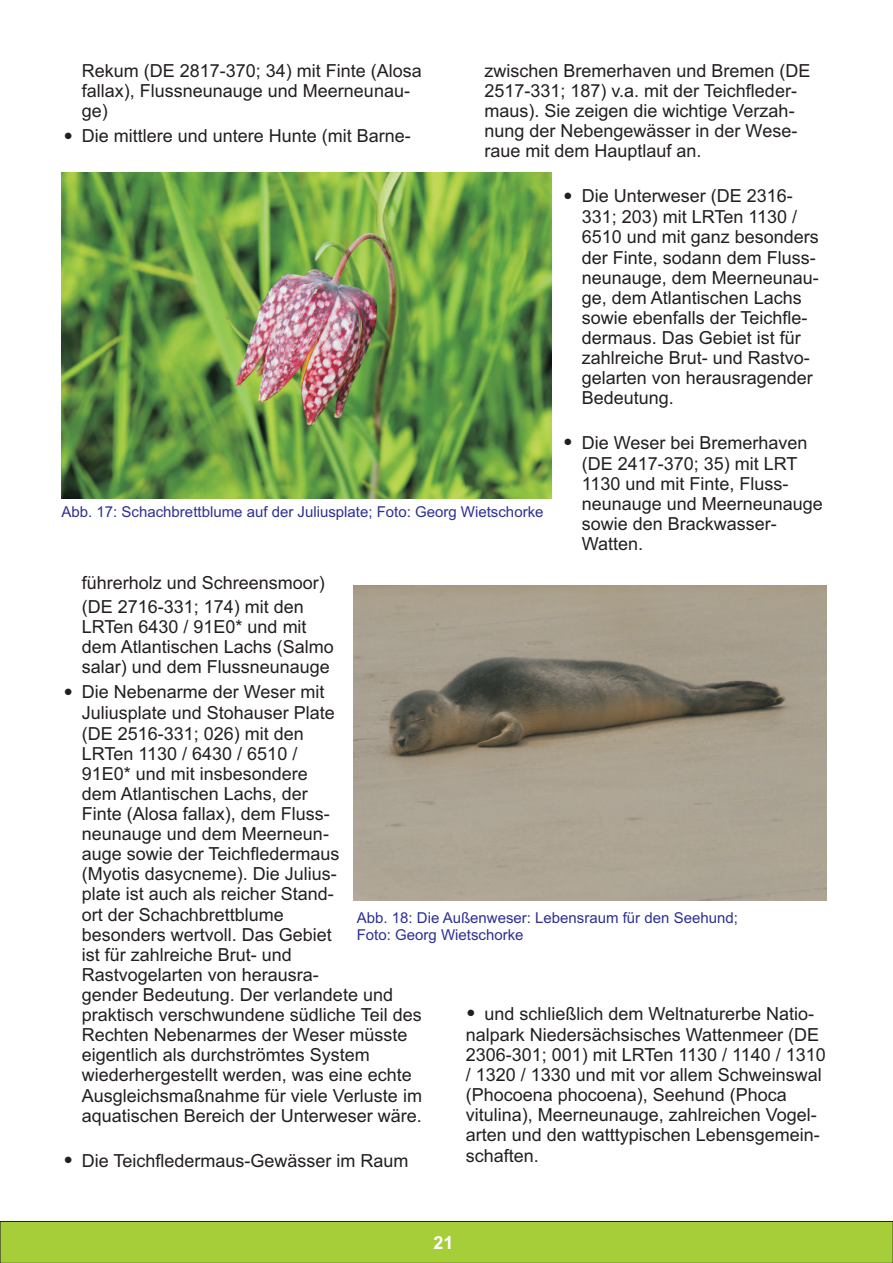
<style>
.page{position:relative;width:893px;height:1263px;background:#fff}
.page>*{position:absolute;margin:0;border:0;box-sizing:border-box;transform-origin:0 0}
.t1{font:18px/20.1px "Arial";color:#231f20}
.t2{font:700 18px "Arial";color:#fff}
.t3{font:15px/16.8px "Arial";color:#2e3092}
.s1{font-family:"Lucida Sans Unicode"}
</style>
<div class="page">
<div style="left:0;top:1221px;width:893px;height:42px;background:#a6ce39"></div>
<img style="left:353px;top:586px;width:473px;height:315px">
<img style="left:62px;top:173px;width:490px;height:325px">
<p class="t1" style="left:82px;top:62px;width:342px">Rekum (DE 2817-370; 34) mit Finte (Alosa fallax), Flussneunauge und Meerneunau&shy;ge)</p>
<p class="t1" style="left:82px;top:127px;width:331px">Die mittlere und untere Hunte (mit Barne-</p>
<p class="t1" style="left:484px;top:62px;width:328px">zwischen Bremerhaven und Bremen (DE 2517-331; 187) v.a. mit der Teichfleder&shy;maus). Sie zeigen die wichtige Verzah&shy;nung der Nebengewässer in der Wese&shy;raue mit dem Hauptlauf an.</p>
<p class="t1" style="left:582px;top:188px;width:239px">Die Unterweser (DE 2316-<br>331; 203) mit LRTen 1130 /<br>6510 und mit ganz besonders der Finte, sodann dem Fluss&shy;neunauge, dem Meerneunau&shy;ge, dem Atlantischen Lachs sowie ebenfalls der Teichfle&shy;dermaus. Das Gebiet ist für zahlreiche Brut- und Rastvo&shy;gelarten von herausragender<br>Bedeutung.</p>
<p class="t1" style="left:582px;top:434px;width:243px">Die Weser bei Bremerhaven (DE 2417-370; 35) mit LRT<br>1130 und mit Finte, Fluss&shy;neunauge und Meerneunauge sowie den Brackwasser-<br>Watten.</p>
<p class="t3" style="left:62px;top:505px;width:483px">Abb. 17: Schachbrettblume auf der Juliusplate; Foto: Georg Wietschorke</p>
<p class="t1" style="left:82px;top:572px;width:245px;line-height:24.2px">fuh<span class="s1">¨</span>rerholz und Schreensmoor) (DE 2716-331; 174) mit den</p>
<p class="t1" style="left:82px;top:618px;width:254px">LRTen 6430 / 91E0* und mit dem Atlantischen Lachs (Salmo salar) und dem Flussneunauge</p>
<p class="t1" style="left:82px;top:684px;width:342px">Die Nebenarme der Weser mit<br>Juliusplate und Stohauser Plate<br>(DE 2516-331; 026) mit den<br>LRTen 1130 / 6430 / 6510 /<br>91E0* und mit insbesondere<br>dem Atlantischen Lachs, der<br>Finte (Alosa fallax), dem Fluss-<br>neunauge und dem Meerneun-<br>auge sowie der Teichfledermaus<br>(Myotis dasycneme). Die Julius-<br>plate ist auch als reicher Stand-<br>ort der Schachbrettblume<br>besonders wertvoll. Das Gebiet<br>ist für zahlreiche Brut- und<br>Rastvogelarten von herausra-<br>gender Bedeutung. Der verlandete und praktisch verschwundene südliche Teil des<br>Rechten Nebenarmes der Weser müsste eigentlich als durchströmtes System wiederhergestellt werden, was eine echte<br>Ausgleichsmaßnahme für viele Verluste im aquatischen Bereich der Unterweser wäre.</p>
<p class="t1" style="left:82px;top:1152px;width:328px">Die Teichfledermaus-Gewässer im Raum</p>
<p class="t3" style="left:357px;top:911px;width:383px">Abb. 18: Die Außenweser: Lebensraum für den Seehund;<br>Foto: Georg Wietschorke</p>
<p class="t1" style="left:466px;top:1005px;width:362px;text-indent:19px">und schließlich dem Weltnaturerbe Natio&shy;nalpark Niedersächsisches Wattenmeer (DE 2306-301; 001) mit LRTen 1130 / 1140 / 1310 / 1320 / 1330 und mit vor allem Schweinswal (Phocoena phocoena), Seehund (Phoca vitulina), Meerneunauge, zahlreichen Vogel&shy;arten und den watttypischen Lebensgemein&shy;schaften.</p>
<p class="t2" style="left:434px;top:1236px;width:22px">21</p>
</div>
